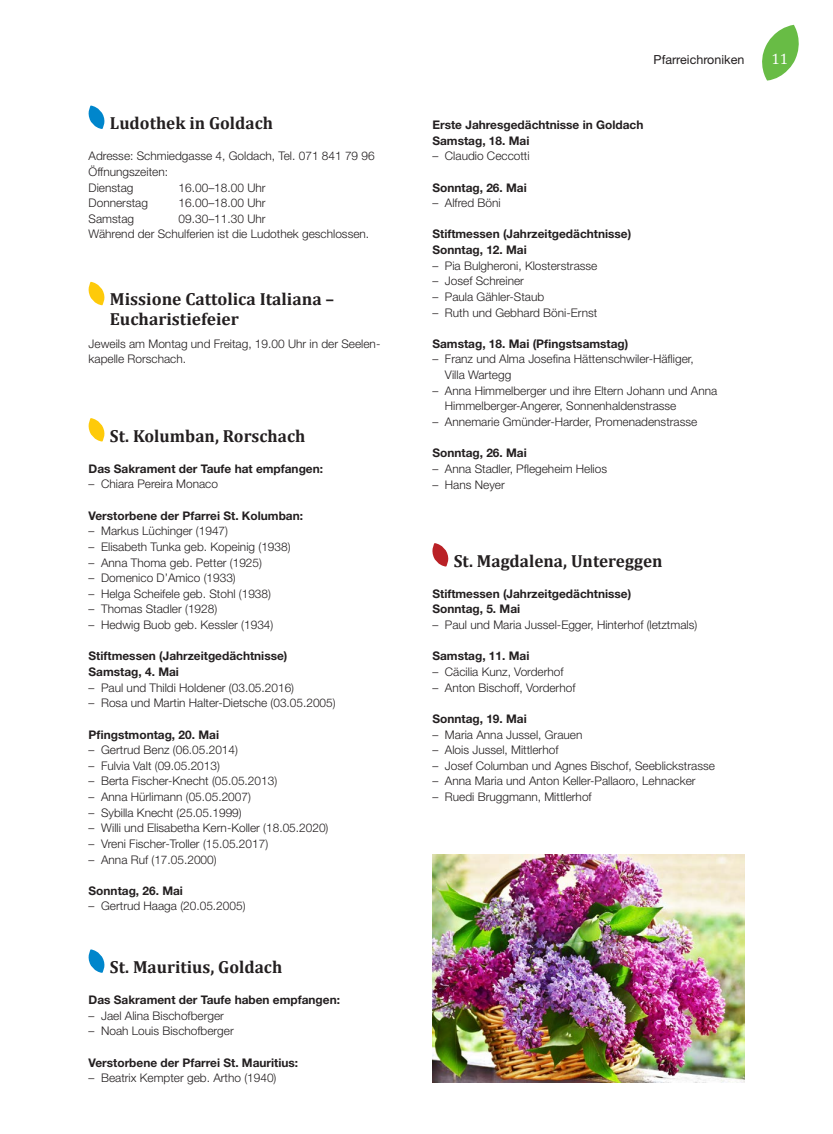
<style>
.page{position:relative;width:833px;height:1134px;background:#fff}
.page>*{position:absolute;margin:0;border:0;box-sizing:border-box;transform-origin:0 0}
.t1{font:700 17.5px/20px "Cambria";color:#231f20}
.t2{font:15px "Cambria";color:#fff}
.t3{font:12.5px "Helvetica Neue LT Std";color:#231f20}
.t4{font:300 11.88px/15.6px "Helvetica Neue LT Std";color:#231f20}
.t5{font:700 11.88px/15.6px "Helvetica Neue LT Std";color:#231f20}
</style>
<div class="page">
<svg style="left:762px;top:25px;width:37px;height:56px"></svg>
<svg style="left:432px;top:543px;width:17px;height:24px"></svg>
<svg style="left:88px;top:106px;width:17px;height:23px"></svg>
<svg style="left:88px;top:282px;width:17px;height:23px"></svg>
<svg style="left:88px;top:418px;width:17px;height:24px"></svg>
<svg style="left:88px;top:949px;width:17px;height:24px"></svg>
<img style="left:432px;top:854px;width:312px;height:228px">
<h1 class="t1" style="left:110px;top:112px;width:165px">Ludothek in Goldach</h1>
<p class="t4" style="left:89px;top:148px;width:288px">Adresse: Schmiedgasse 4, Goldach, Tel. 071 841 79 96<br>Öffnungszeiten:<br>Dienstag</p>
<p class="t4" style="left:179px;top:179px;width:88px">16.00–18.00 Uhr</p>
<p class="t4" style="left:89px;top:195px;width:61px">Donnerstag</p>
<p class="t4" style="left:179px;top:195px;width:88px">16.00–18.00 Uhr</p>
<p class="t4" style="left:89px;top:210px;width:47px">Samstag</p>
<p class="t4" style="left:89px;top:210px;width:282px;text-indent:90px">09.30–11.30 Uhr<br>Während der Schulferien ist die Ludothek geschlossen.</p>
<h1 class="t1" style="left:110px;top:289px;width:226px">Missione Cattolica Italiana –<br>Eucharistiefeier</h1>
<p class="t4" style="left:89px;top:335px;width:293px">Jeweils am Montag und Freitag, 19.00 Uhr in der Seelen&shy;kapelle Rorschach.</p>
<h1 class="t1" style="left:110px;top:425px;width:197px">St. Kolumban, Rorschach</h1>
<p class="t5" style="left:89px;top:460px;width:236px">Das Sakrament der Taufe hat empfangen:</p>
<p class="t4" style="left:89px;top:476px;width:131px">– Chiara Pereira Monaco</p>
<p class="t5" style="left:89px;top:507px;width:216px">Verstorbene der Pfarrei St. Kolumban:</p>
<p class="t4" style="left:89px;top:523px;width:141px">– Markus Lüchinger (1947)</p>
<p class="t4" style="left:89px;top:539px;width:203px">– Elisabeth Tunka geb. Kopeinig (1938)</p>
<p class="t4" style="left:89px;top:554px;width:175px">– Anna Thoma geb. Petter (1925)</p>
<p class="t4" style="left:89px;top:570px;width:149px">– Domenico D’Amico (1933)</p>
<p class="t4" style="left:89px;top:585px;width:184px">– Helga Scheifele geb. Stohl (1938)</p>
<p class="t4" style="left:89px;top:601px;width:130px">– Thomas Stadler (1928)</p>
<p class="t4" style="left:89px;top:617px;width:186px">– Hedwig Buob geb. Kessler (1934)</p>
<p class="t5" style="left:89px;top:648px;width:200px">Stiftmessen (Jahrzeitgedächtnisse)<br>Samstag, 4. Mai</p>
<p class="t4" style="left:89px;top:679px;width:207px">– Paul und Thildi Holdener (03.05.2016)</p>
<p class="t4" style="left:89px;top:695px;width:249px">– Rosa und Martin Halter-Dietsche (03.05.2005)</p>
<p class="t5" style="left:89px;top:726px;width:132px">Pfingstmontag, 20. Mai</p>
<p class="t4" style="left:89px;top:742px;width:151px">– Gertrud Benz (06.05.2014)</p>
<p class="t4" style="left:89px;top:757px;width:133px">– Fulvia Valt (09.05.2013)</p>
<p class="t4" style="left:89px;top:773px;width:190px">– Berta Fischer-Knecht (05.05.2013)</p>
<p class="t4" style="left:89px;top:789px;width:164px">– Anna Hürlimann (05.05.2007)</p>
<p class="t4" style="left:89px;top:804px;width:155px">– Sybilla Knecht (25.05.1999)</p>
<p class="t4" style="left:89px;top:820px;width:241px">– Willi und Elisabetha Kern-Koller (18.05.2020)</p>
<p class="t4" style="left:89px;top:836px;width:181px">– Vreni Fischer-Troller (15.05.2017)</p>
<p class="t4" style="left:89px;top:851px;width:130px">– Anna Ruf (17.05.2000)</p>
<p class="t5" style="left:89px;top:882px;width:96px">Sonntag, 26. Mai</p>
<p class="t4" style="left:89px;top:898px;width:158px">– Gertrud Haaga (20.05.2005)</p>
<h1 class="t1" style="left:110px;top:956px;width:174px">St. Mauritius, Goldach</h1>
<p class="t5" style="left:89px;top:992px;width:253px">Das Sakrament der Taufe haben empfangen:</p>
<p class="t4" style="left:89px;top:1007px;width:137px">– Jael Alina Bischofberger</p>
<p class="t4" style="left:89px;top:1023px;width:147px">– Noah Louis Bischofberger</p>
<p class="t5" style="left:89px;top:1054px;width:211px">Verstorbene der Pfarrei St. Mauritius:</p>
<p class="t4" style="left:89px;top:1070px;width:189px">– Beatrix Kempter geb. Artho (1940)</p>
<p class="t3" style="left:653px;top:52px;width:92px">Pfarreichroniken</p>
<p class="t2" style="left:771px;top:50px;width:18px">11</p>
<p class="t5" style="left:432px;top:117px;width:212px">Erste Jahresgedächtnisse in Goldach<br>Samstag, 18. Mai</p>
<p class="t4" style="left:432px;top:148px;width:99px">– Claudio Ceccotti</p>
<p class="t5" style="left:432px;top:179px;width:96px">Sonntag, 26. Mai</p>
<p class="t4" style="left:432px;top:195px;width:70px">– Alfred Böni</p>
<p class="t5" style="left:432px;top:226px;width:200px">Stiftmessen (Jahrzeitgedächtnisse)<br>Sonntag, 12. Mai</p>
<p class="t4" style="left:432px;top:257px;width:166px">– Pia Bulgheroni, Klosterstrasse</p>
<p class="t4" style="left:432px;top:273px;width:93px">– Josef Schreiner</p>
<p class="t4" style="left:432px;top:289px;width:113px">– Paula Gähler-Staub</p>
<p class="t4" style="left:432px;top:304px;width:166px">– Ruth und Gebhard Böni-Ernst</p>
<p class="t5" style="left:432px;top:335px;width:197px">Samstag, 18. Mai (Pfingstsamstag)</p>
<p class="t4" style="left:445px;top:351px;width:250px;text-indent:-13px">– Franz und Alma Josefina Hättenschwiler-Häfliger,<br>Villa Wartegg</p>
<p class="t4" style="left:445px;top:382px;width:274px;text-indent:-13px">– Anna Himmelberger und ihre Eltern Johann und Anna<br>Himmelberger-Angerer, Sonnenhaldenstrasse</p>
<p class="t4" style="left:432px;top:414px;width:266px">– Annemarie Gmünder-Harder, Promenadenstrasse</p>
<p class="t5" style="left:432px;top:445px;width:96px">Sonntag, 26. Mai</p>
<p class="t4" style="left:432px;top:461px;width:176px">– Anna Stadler, Pflegeheim Helios</p>
<p class="t4" style="left:432px;top:476px;width:74px">– Hans Neyer</p>
<h1 class="t1" style="left:454px;top:550px;width:210px">St. Magdalena, Untereggen</h1>
<p class="t5" style="left:432px;top:585px;width:200px">Stiftmessen (Jahrzeitgedächtnisse)<br>Sonntag, 5. Mai</p>
<p class="t4" style="left:432px;top:617px;width:266px">– Paul und Maria Jussel-Egger, Hinterhof (letztmals)</p>
<p class="t5" style="left:432px;top:648px;width:98px">Samstag, 11. Mai</p>
<p class="t4" style="left:432px;top:664px;width:133px">– Cäcilia Kunz, Vorderhof</p>
<p class="t4" style="left:432px;top:679px;width:144px">– Anton Bischoff, Vorderhof</p>
<p class="t5" style="left:432px;top:710px;width:96px">Sonntag, 19. Mai</p>
<p class="t4" style="left:432px;top:726px;width:151px">– Maria Anna Jussel, Grauen</p>
<p class="t4" style="left:432px;top:742px;width:127px">– Alois Jussel, Mittlerhof</p>
<p class="t4" style="left:432px;top:757px;width:284px">– Josef Columban und Agnes Bischof, Seeblickstrasse</p>
<p class="t4" style="left:432px;top:773px;width:265px">– Anna Maria und Anton Keller-Pallaoro, Lehnacker</p>
<p class="t4" style="left:432px;top:789px;width:161px">– Ruedi Bruggmann, Mittlerhof</p>
</div>
